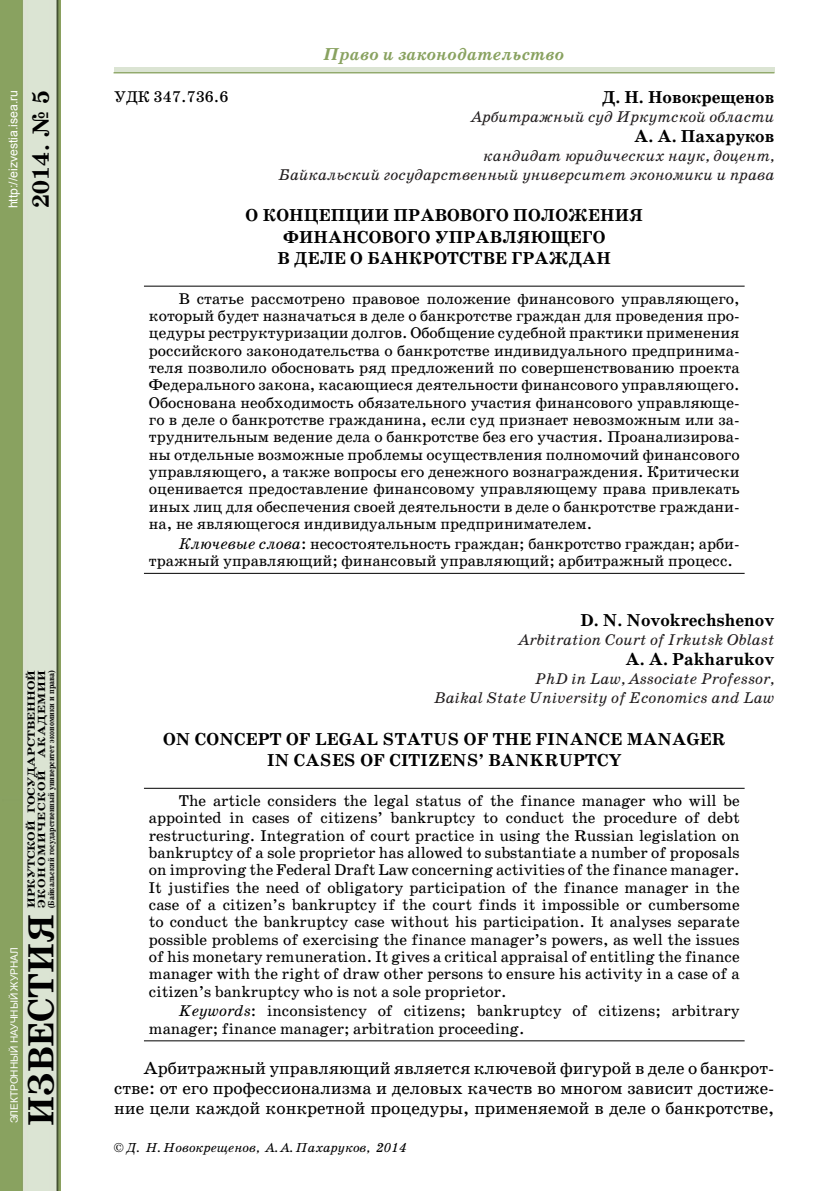
<style>
.page{position:relative;width:834px;height:1191px;background:#fff}
.page>*{position:absolute;margin:0;border:0;box-sizing:border-box;transform-origin:0 0}
.t1{font:700 36.75px "School Book C";color:#000}
.t2{font:700 23.62px "School Book C";color:#000}
.t3{font:700 17.5px/21.3px "School Book C";letter-spacing:.01em;color:#000;text-align:center}
.t4{font:17.5px/20.1px "School Book C";color:#000;text-align:justify}
.t5{font:italic 700 17.5px "School Book C";color:#89a260}
.t6{font:15.75px/17.3px "School Book C";color:#000;text-align:justify}
.t7{font:italic 15.75px/18.9px "School Book C";color:#231f20;text-align:right}
.t8{font:italic 13.12px "School Book C";color:#000}
.t9{font:12.25px "Arial";color:#fff}
.t10{font:700 10.5px/10.5px "School Book C";color:#000;scale:1.25 1}
.t11{font:10.15px "Arial";color:#fff}
.t12{font:700 8.75px "School Book C";color:#000;scale:.85 1}
.s1{font-style:italic}
.s2{font-style:normal}
</style>
<div class="page">
<div style="left:114px;top:68px;width:660px;height:5px;background:#dbe4d3"></div>
<img style="left:0;top:0;width:61px;height:1191px">
<hr style="left:113px;top:72px;width:661px;height:1px;background:#89a260">
<hr style="left:144px;top:286px;width:600px;height:1px;background:#000">
<hr style="left:144px;top:573px;width:600px;height:1px;background:#000">
<hr style="left:144px;top:788px;width:600px;height:1px;background:#000">
<hr style="left:144px;top:1040px;width:600px;height:1px;background:#000">
<p class="t9" style="left:5px;top:208px;width:120px;rotate:-90deg">http://eizvestia.isea.ru</p>
<h2 class="t2" style="left:28px;top:208px;width:119px;rotate:-90deg">2014. № 5</h2>
<p class="t10" style="left:26px;top:908px;width:192px;rotate:-90deg">ИРКУТСКОЙ ГОСУДАРСТВЕННОЙ<br>ЭКОНОМИЧЕСКОЙ АКАДЕМИИ</p>
<p class="t12" style="left:46px;top:908px;width:282px;rotate:-90deg">(Байкальский государственный университет экономики и права)</p>
<p class="t11" style="left:8px;top:1123px;width:178px;rotate:-90deg">ЭЛЕКТРОННЫЙ НАУЧНЫЙ ЖУРНАЛ</p>
<h1 class="t1" style="left:21px;top:1125px;width:213px;rotate:-90deg">ИЗВЕСТИЯ</h1>
<p class="t5" style="left:323px;top:44px;width:242px">Право и законодательство</p>
<p class="t6" style="left:114px;top:88px;width:116px">УДК 347.736.6</p>
<p class="t3" style="left:602px;top:86px;width:174px">Д. Н. Новокрещенов</p>
<p class="t7" style="left:471px;top:107px;width:304px">Арбитражный суд Иркутской области</p>
<p class="t3" style="left:634px;top:125px;width:142px">А. А. Пахаруков</p>
<p class="t7" style="left:278px;top:146px;width:497px">кандидат юридических наук, доцент,<br>Байкальский государственный университет экономики и права</p>
<p class="t3" style="left:245px;top:205px;width:398px">О КОНЦЕПЦИИ ПРАВОВОГО ПОЛОЖЕНИЯ<br>ФИНАНСОВОГО УПРАВЛЯЮЩЕГО<br>В ДЕЛЕ О БАНКРОТСТВЕ ГРАЖДАН</p>
<p class="t6" style="left:149px;top:290px;width:592px;text-indent:30px">В статье рассмотрено правовое положение финансового управляющего, который будет назначаться в деле о банкротстве граждан для проведения про&shy;цедуры реструктуризации долгов. Обобщение судебной практики применения российского законодательства о банкротстве индивидуального предпринима&shy;теля позволило обосновать ряд предложений по совершенствованию проекта Федерального закона, касающиеся деятельности финансового управляющего.<br>Обоснована необходимость обязательного участия финансового управляюще&shy;го в деле о банкротстве гражданина, если суд признает невозможным или за&shy;труднительным ведение дела о банкротстве без его участия. Проанализирова&shy;ны отдельные возможные проблемы осуществления полномочий финансового управляющего, а также вопросы его денежного вознаграждения. Критически оценивается предоставление финансовому управляющему права привлекать иных лиц для обеспечения своей деятельности в деле о банкротстве граждани&shy;на, не являющегося индивидуальным предпринимателем.</p>
<p class="t6" style="left:149px;top:535px;width:592px;text-indent:30px"><span class="s1">Ключевые слова</span>: несостоятельность граждан; банкротство граждан; арби&shy;тражный управляющий; финансовый управляющий; арбитражный процесс.</p>
<p class="t3" style="left:580px;top:610px;width:195px">D. N. Novokrechshenov</p>
<p class="t7" style="left:518px;top:630px;width:257px">Arbitration Court of Irkutsk Oblast</p>
<p class="t3" style="left:625px;top:649px;width:150px">А. А. Pakharukov</p>
<p class="t7" style="left:434px;top:669px;width:341px">PhD in Law, Associate Professor,<br>Baikal State University of Economics and Law</p>
<p class="t3" style="left:163px;top:728px;width:564px">ON CONCEPT OF LEGAL STATUS OF THE FINANCE MANAGER<br>IN CASES OF CITIZENS’ BANKRUPTCY</p>
<p class="t6" style="left:149px;top:792px;width:592px;text-indent:30px">The article considers the legal status of the finance manager who will be appointed in cases of citizens’ bankruptcy to conduct the procedure of debt restructuring. Integration of court practice in using the Russian legislation on bankruptcy of a sole proprietor has allowed to substantiate a number of proposals on improving the Federal Draft Law concerning activities of the finance manager.<br>It justifies the need of obligatory participation of the finance manager in the case of a citizen’s bankruptcy if the court finds it impossible or cumbersome to conduct the bankruptcy case without his participation. It analyses separate possible problems of exercising the finance manager’s powers, as well the issues of his monetary remuneration. It gives a critical appraisal of entitling the finance manager with the right of draw other persons to ensure his activity in a case of a citizen’s bankruptcy who is not a sole proprietor.</p>
<p class="t6" style="left:149px;top:1002px;width:592px;text-indent:30px"><span class="s1">Keywords</span>: inconsistency of citizens; bankruptcy of citizens; arbitrary manager; finance manager; arbitration proceeding.</p>
<p class="t4" style="left:114px;top:1058px;width:661px;text-indent:30px">Арбитражный управляющий является ключевой фигурой в деле о банкрот&shy;стве: от его профессионализма и деловых качеств во многом зависит достиже&shy;ние цели каждой конкретной процедуры, применяемой в деле о банкротстве,</p>
<p class="t8" style="left:114px;top:1139px;width:294px"><span class="s2">©</span> Д. Н. Новокрещенов, А. А. Пахаруков, 2014</p>
</div>
